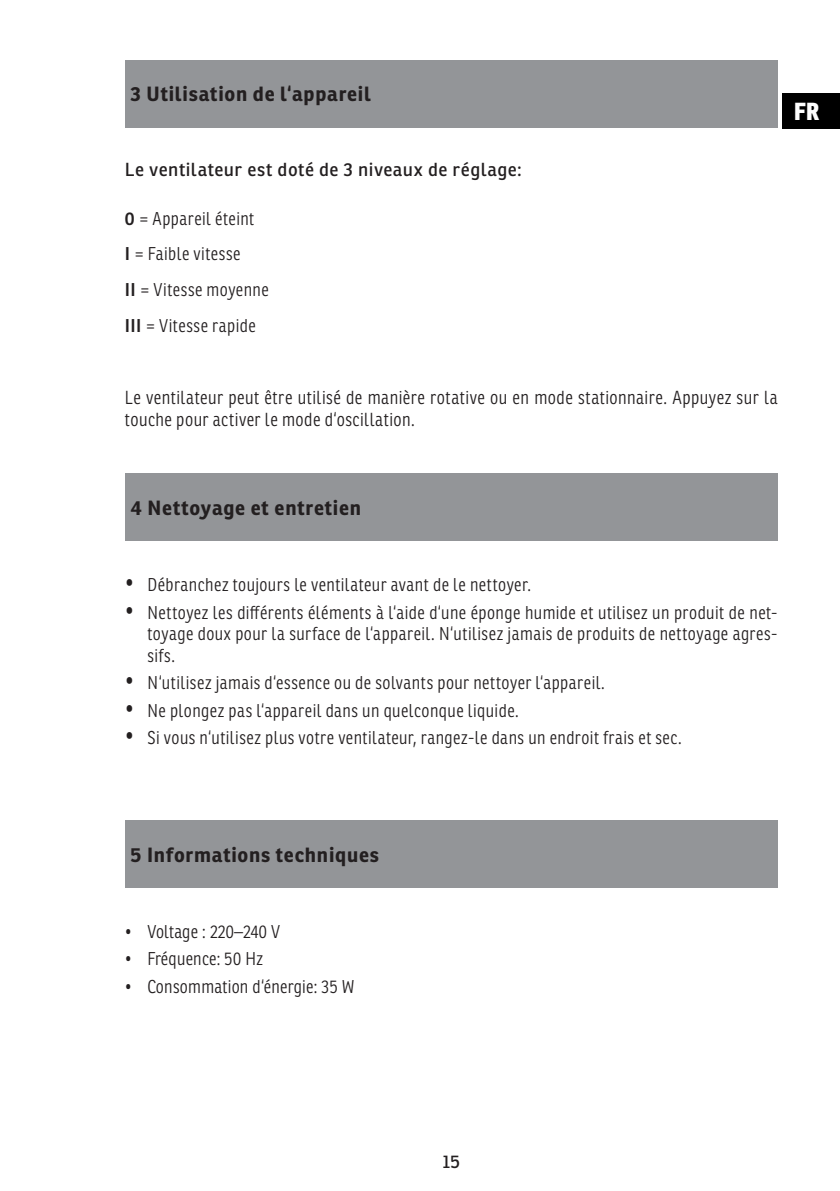
<style>
.page{position:relative;width:840px;height:1191px;background:#fff}
.page>*{position:absolute;margin:0;border:0;box-sizing:border-box;transform-origin:0 0}
.t1{font:800 24px "Ronnia Cond";color:#fff}
.t2{font:700 20px "Ronnia";letter-spacing:.035em;color:#231f20}
.t3{font:300 18.4px/22px "Ronnia Cond";letter-spacing:.025em;color:#231f20}
.t4{font:18.4px "Ronnia";letter-spacing:.025em;color:#231f20}
.t5{font:300 18px/35.6px "Ronnia Cond";letter-spacing:.025em;color:#231f20}
.t6{font:18px "Ronnia";color:#231f20}
.s1{font-family:"Ronnia";font-weight:600}
.s2{font-size:24px}
</style>
<div class="page">
<div style="left:125px;top:60px;width:652px;height:67px;background:#939598"></div>
<div style="left:125px;top:474px;width:652px;height:67px;background:#939598"></div>
<div style="left:125px;top:820px;width:652px;height:67px;background:#939598"></div>
<div style="left:782px;top:93px;width:57px;height:35px;background:#000"></div>
<p class="t2" style="left:130px;top:81px;width:242px">3 Utilisation de l‘appareil</p>
<p class="t4" style="left:125px;top:158px;width:398px">Le ventilateur est doté de 3 niveaux de réglage:</p>
<p class="t5" style="left:125px;top:201px;width:145px"><span class="s1">0</span> = Appareil éteint<br><span class="s1">I</span> = Faible vitesse<br><span class="s1">II</span> = Vitesse moyenne<br><span class="s1">III</span> = Vitesse rapide</p>
<h1 class="t1" style="left:793px;top:95px;width:26px">FR</h1>
<p class="t3" style="left:125px;top:387px;width:654px">Le ventilateur peut être utilisé de manière rotative ou en mode stationnaire. Appuyez sur la touche pour activer le mode d‘oscillation.</p>
<p class="t2" style="left:130px;top:495px;width:232px">4 Nettoyage et entretien</p>
<p class="t5" style="left:125px;top:567px;width:407px"><span class="s2">•</span> Débranchez toujours le ventilateur avant de le nettoyer.</p>
<p class="t5" style="left:147px;top:601px;width:631px;line-height:21.6px;text-align:justify;text-indent:-23px"><span class="s2">•</span> Nettoyez les différents éléments à l‘aide d‘une éponge humide et utilisez un produit de net&shy;toyage doux pour la surface de l‘appareil. N‘utilisez jamais de produits de nettoyage agres&shy;sifs.</p>
<p class="t5" style="left:125px;top:665px;width:481px"><span class="s2">•</span> N‘utilisez jamais d‘essence ou de solvants pour nettoyer l‘appareil.</p>
<p class="t5" style="left:125px;top:692px;width:395px"><span class="s2">•</span> Ne plongez pas l‘appareil dans un quelconque liquide.</p>
<p class="t5" style="left:125px;top:719px;width:558px"><span class="s2">•</span> Si vous n‘utilisez plus votre ventilateur, rangez-le dans un endroit frais et sec.</p>
<p class="t2" style="left:130px;top:841px;width:250px">5 Informations techniques</p>
<p class="t5" style="left:125px;top:914px;width:157px">• Voltage : 220–240 V</p>
<p class="t5" style="left:125px;top:941px;width:139px">• Fréquence: 50 Hz</p>
<p class="t5" style="left:125px;top:968px;width:231px">• Consommation d‘énergie: 35 W</p>
<p class="t6" style="left:442px;top:1150px;width:19px">15</p>
</div>
